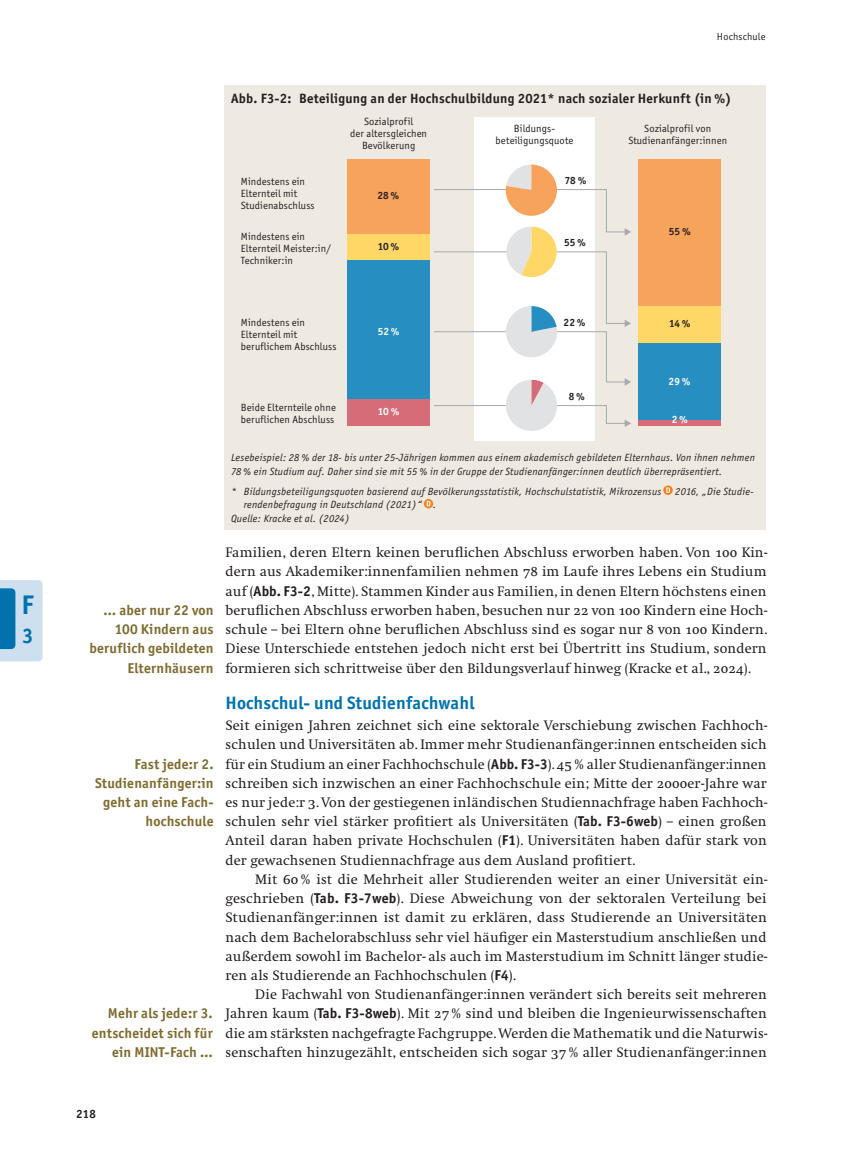
<style>
.page{position:relative;width:851px;height:1149px;background:#fff}
.page>*{position:absolute;margin:0;border:0;box-sizing:border-box;transform-origin:0 0}
.t1{font:700 27px "Officina Sans";color:#0073ae}
.t2{font:700 21px "Officina Sans";color:#0073ae}
.t3{font:700 18px "Officina Sans";letter-spacing:.01em;color:#0073ae}
.t4{font:14.25px/19.2px "Swift O";letter-spacing:.01em;color:#231f20;text-align:justify}
.t5{font:700 14.25px/19.2px "Officina Sans";letter-spacing:.015em;color:#806c30;text-align:right}
.t6{font:700 13.5px "Officina Sans";letter-spacing:.02em;color:#231f20}
.t7{font:700 12px "Officina Sans";color:#231f20}
.t8{font:italic 10.5px/13.5px "Officina Sans";letter-spacing:.025em;color:#231f20}
.t9{font:10.5px/12px "Officina Sans";letter-spacing:.01em;color:#231f20}
.t10{font:700 10.5px "Officina Sans";letter-spacing:.01em;color:#231f20}
.t11{font:700 10.5px "Officina Sans";color:#fff}
.t12{font:10.2px "Officina Sans";letter-spacing:.02em;color:#231f20}
.s1{font-family:"Officina Sans";font-weight:700}
</style>
<div class="page">
<svg style="left:0;top:580px;width:43px;height:81px;background:#97c2dd"></svg>
<div style="left:225px;top:85px;width:540px;height:444px;background:#efeae1"></div>
<svg style="left:663px;top:485px;width:9px;height:10px"></svg>
<svg style="left:666px;top:487px;width:4px;height:5px"></svg>
<svg style="left:423px;top:499px;width:10px;height:9px"></svg>
<svg style="left:426px;top:500px;width:4px;height:6px"></svg>
<div style="left:474px;top:117px;width:121px;height:323px;background:#fff"></div>
<div style="left:347px;top:159px;width:83px;height:75px;background:#f8a35c"></div>
<div style="left:637px;top:159px;width:83px;height:147px;background:#f8a35c"></div>
<div style="left:347px;top:234px;width:83px;height:26px;background:#fed767"></div>
<div style="left:637px;top:306px;width:83px;height:37px;background:#fed767"></div>
<div style="left:347px;top:260px;width:83px;height:139px;background:#278ec1"></div>
<div style="left:637px;top:343px;width:83px;height:77px;background:#278ec1"></div>
<div style="left:347px;top:399px;width:83px;height:27px;background:#d56c77"></div>
<div style="left:637px;top:420px;width:83px;height:6px;background:#d56c77"></div>
<svg style="left:434px;top:164px;width:197px;height:267px"></svg>
<h1 class="t1" style="left:22px;top:588px;width:14px">F</h1>
<h2 class="t2" style="left:22px;top:622px;width:13px">3</h2>
<p class="t12" style="left:716px;top:30px;width:50px">Hochschule</p>
<p class="t6" style="left:231px;top:90px;width:502px">Abb. F3-2: Beteiligung an der Hochschulbildung 2021* nach sozialer Herkunft (in %)</p>
<p class="t9" style="left:241px;top:175px;width:75px">Mindestens ein<br>Elternteil mit<br>Studienabschluss</p>
<p class="t9" style="left:241px;top:231px;width:92px">Mindestens ein<br>Elternteil Meister:in/<br>Techniker:in</p>
<p class="t9" style="left:350px;top:115px;width:78px;text-align:center">Sozialprofil<br>der altersgleichen<br>Bevölkerung</p>
<p class="t9" style="left:628px;top:123px;width:100px;text-align:center">Sozialprofil von<br>Studienanfänger:innen</p>
<p class="t9" style="left:495px;top:123px;width:79px;text-align:center">Bildungs&shy;beteiligungsquote</p>
<p class="t10" style="left:377px;top:189px;width:23px">28 %</p>
<p class="t10" style="left:378px;top:239px;width:23px">10 %</p>
<p class="t10" style="left:565px;top:174px;width:23px">78%</p>
<p class="t10" style="left:564px;top:236px;width:23px">55%</p>
<p class="t10" style="left:668px;top:225px;width:23px">55%</p>
<p class="t9" style="left:241px;top:316px;width:97px">Mindestens ein<br>Elternteil mit beruflichem Abschluss</p>
<p class="t9" style="left:241px;top:401px;width:96px">Beide Elternteile ohne beruflichen Abschluss</p>
<p class="t11" style="left:377px;top:325px;width:23px">52 %</p>
<p class="t11" style="left:378px;top:405px;width:23px">10 %</p>
<p class="t10" style="left:563px;top:316px;width:23px">22%</p>
<p class="t10" style="left:568px;top:390px;width:18px">8%</p>
<p class="t10" style="left:669px;top:316px;width:23px">14%</p>
<p class="t11" style="left:668px;top:375px;width:23px">29%</p>
<p class="t11" style="left:671px;top:412px;width:18px">2 %</p>
<p class="t5" style="left:89px;top:600px;width:125px">… aber nur 22 von<br>100 Kindern aus beruflich gebildeten<br>Elternhäusern</p>
<p class="t5" style="left:95px;top:753px;width:120px">Fast jede:r 2.<br>Studienanfänger:in geht an eine Fach&shy;hochschule</p>
<p class="t5" style="left:92px;top:1003px;width:122px">Mehr als jede:r 3. entscheidet sich für ein MINT-Fach …</p>
<p class="t8" style="left:231px;top:451px;width:525px">Lesebeispiel: 28 % der 18- bis unter 25-Jährigen kommen aus einem akademisch gebildeten Elternhaus. Von ihnen nehmen<br>78 % ein Studium auf. Daher sind sie mit 55 % in der Gruppe der Studienanfänger:innen deutlich überrepräsentiert.</p>
<p class="t8" style="left:231px;top:484px;width:432px">* Bildungsbeteiligungsquoten basierend auf Bevölkerungsstatistik, Hochschulstatistik, Mikrozensus</p>
<p class="t8" style="left:675px;top:484px;width:80px">2016, „Die Studie-</p>
<p class="t8" style="left:231px;top:498px;width:207px;text-indent:13px">rendenbefragung in Deutschland (2021)“ .<br>Quelle: Kracke et al. (2024)</p>
<p class="t4" style="left:225px;top:543px;width:543px;text-align:left">Familien, deren Eltern keinen beruflichen Abschluss erworben haben. Von 100 Kin&shy;dern aus Akademiker:innenfamilien nehmen 78 im Laufe ihres Lebens ein Studium auf (<span class="s1">Abb. F3-2</span>, Mitte). Stammen Kinder aus Familien, in denen Eltern höchstens einen beruflichen Abschluss erworben haben, besuchen nur 22 von 100 Kindern eine Hoch&shy;schule – bei Eltern ohne beruflichen Abschluss sind es sogar nur 8 von 100 Kindern.<br>Diese Unterschiede entstehen jedoch nicht erst bei Übertritt ins Studium, sondern formieren sich schrittweise über den Bildungsverlauf hinweg (Kracke et al., 2024).</p>
<p class="t3" style="left:225px;top:692px;width:250px">Hochschul- und Studienfachwahl</p>
<p class="t4" style="left:225px;top:716px;width:543px">Seit einigen Jahren zeichnet sich eine sektorale Verschiebung zwischen Fachhoch&shy;schulen und Universitäten ab. Immer mehr Studienanfänger:innen entscheiden sich für ein Studium an einer Fachhochschule (<span class="s1">Abb. F3-3</span>). 45 % aller Studienanfänger:innen schreiben sich inzwischen an einer Fachhochschule ein; Mitte der 2000er-Jahre war es nur jede:r 3. Von der gestiegenen inländischen Studiennachfrage haben Fachhoch&shy;schulen sehr viel stärker profitiert als Universitäten (<span class="s1">Tab. F3-6web</span>) – einen großen Anteil daran haben private Hochschulen (<span class="s1">F1</span>). Universitäten haben dafür stark von der gewachsenen Studiennachfrage aus dem Ausland profitiert.</p>
<p class="t4" style="left:225px;top:869px;width:543px;text-indent:30px">Mit 60 % ist die Mehrheit aller Studierenden weiter an einer Universität ein&shy;geschrieben (<span class="s1">Tab. F3-7web</span>). Diese Abweichung von der sektoralen Verteilung bei Studienanfänger:innen ist damit zu erklären, dass Studierende an Universitäten nach dem Bachelorabschluss sehr viel häufiger ein Masterstudium anschließen und außerdem sowohl im Bachelor- als auch im Masterstudium im Schnitt länger studie&shy;ren als Studierende an Fachhochschulen (<span class="s1">F4</span>).</p>
<p class="t4" style="left:225px;top:984px;width:543px;text-indent:30px">Die Fachwahl von Studienanfänger:innen verändert sich bereits seit mehreren Jahren kaum (<span class="s1">Tab. F3-8web</span>). Mit 27% sind und bleiben die Ingenieurwissenschaften die am stärksten nachgefragte Fachgruppe. Werden die Mathematik und die Naturwis&shy;senschaften hinzugezählt, entscheiden sich sogar 37 % aller Studienanfänger:innen</p>
<p class="t7" style="left:76px;top:1105px;width:21px">218</p>
</div>
